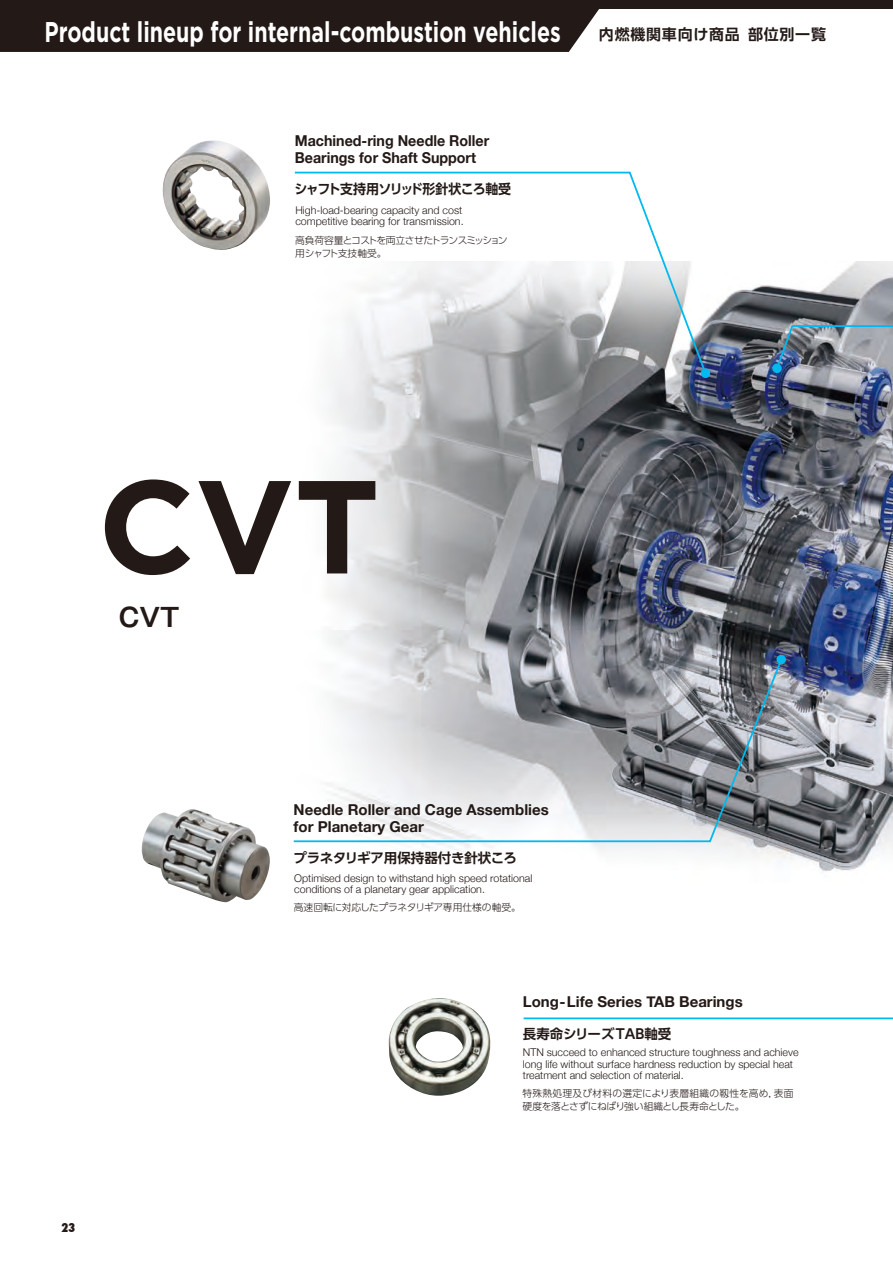
<style>
.page{position:relative;width:893px;height:1263px;background:#fff}
.page>*{position:absolute;margin:0;border:0;box-sizing:border-box;transform-origin:0 0}
.t1{font:700 132px "Gotham";color:#231916}
.t2{font:700 28.5px "Gotham";color:#fff;scale:.75 1}
.t3{font:700 25.5px "Gothic MB101 Pro De";color:#231916}
.t4{font:700 15px/16.5px "Helvetica Neue";color:#231916}
.t5{font:700 15px/16.5px "Helvetica Neue";color:#231916;scale:.95 1}
.t6{font:700 15px "UD Shin Go Pro De";letter-spacing:.05em;color:#231916}
.t7{font:700 13.5px "UD Shin Go Pro De";letter-spacing:-.06em;color:#231916;scale:.96 1}
.t8{font:700 13.5px "UD Shin Go Pro De";letter-spacing:-.02em;color:#231916}
.t9{font:700 13.5px "UD Shin Go Pro De";color:#231916}
.t10{font:800 condensed 12px "Futura";color:#231916}
.t11{font:300 10.65px/11.2px "Helvetica Neue";color:#231916}
.t12{font:300 9.75px/12.8px "UD Shin Go Pro";color:#231916}
.t13{font:300 9.75px/12.8px "UD Shin Go Pro";letter-spacing:-.075em;color:#231916}
.t14{font:300 9.75px "UD Shin Go Pro";letter-spacing:-.03em;color:#231916}
</style>
<div class="page">
<img style="left:328px;top:262px;width:565px;height:591px">
<svg style="left:293px;top:657px;width:491px;height:186px"></svg>
<svg style="left:776px;top:654px;width:11px;height:11px"></svg>
<svg style="left:522px;top:720px;width:371px;height:300px"></svg>
<img style="left:142px;top:809px;width:128px;height:93px">
<img style="left:772px;top:324px;width:121px;height:50px">
<img style="left:389px;top:998px;width:102px;height:98px">
<img style="left:162px;top:140px;width:108px;height:110px">
<svg style="left:294px;top:171px;width:414px;height:205px"></svg>
<svg style="left:700px;top:368px;width:11px;height:11px"></svg>
<div style="left:0;top:9px;width:599px;height:43px;background:#231916"></div>
<div style="left:0;top:0;width:893px;height:9px;background:#231916"></div>
<h2 class="t2" style="left:45px;top:13px;width:690px">Product lineup for internal-combustion vehicles</h2>
<h3 class="t6" style="left:599px;top:22px;width:229px">内燃機関車向け商品部位別一覧</h3>
<h3 class="t5" style="left:295px;top:132px;width:206px">Machined-ring Needle Roller<br>Bearings for Shaft Support</h3>
<p class="t7" style="left:294px;top:178px;width:227px">シャフト支持用ソリッド形針状ころ軸受</p>
<p class="t11" style="left:295px;top:204px;width:170px">High-load-bearing capacity and cost competitive bearing for transmission.</p>
<p class="t13" style="left:295px;top:234px;width:214px">高負荷容量とコストを両立させたトランスミッション用シャフト支技軸受。</p>
<h1 class="t1" style="left:98px;top:439px;width:283px">CVT</h1>
<h3 class="t3" style="left:119px;top:596px;width:62px">CVT</h3>
<h3 class="t4" style="left:294px;top:801px;width:257px">Needle Roller and Cage Assemblies for Planetary Gear</h3>
<p class="t8" style="left:293px;top:847px;width:225px">プラネタリギア用保持器付き針状ころ</p>
<p class="t11" style="left:294px;top:872px;width:240px">Optimised design to withstand high speed rotational conditions of a planetary gear application.</p>
<p class="t14" style="left:294px;top:899px;width:229px">高速回転に対応したプラネタリギア専用仕様の軸受。</p>
<p class="t10" style="left:61px;top:1219px;width:16px">23</p>
<h3 class="t4" style="left:523px;top:993px;width:221px">Long-Life Series TAB Bearings</h3>
<p class="t9" style="left:523px;top:1023px;width:150px">長寿命シリーズTAB軸受</p>
<p class="t11" style="left:523px;top:1047px;width:277px">NTN succeed to enhanced structure toughness and achieve long life without surface hardness reduction by special heat treatment and selection of material.</p>
<p class="t12" style="left:523px;top:1086px;width:272px">特殊熱処理及び材料の選定により表層組織の靱性を高め，表面硬度を落とさずにねばり強い組織とし長寿命とした。</p>
</div>
